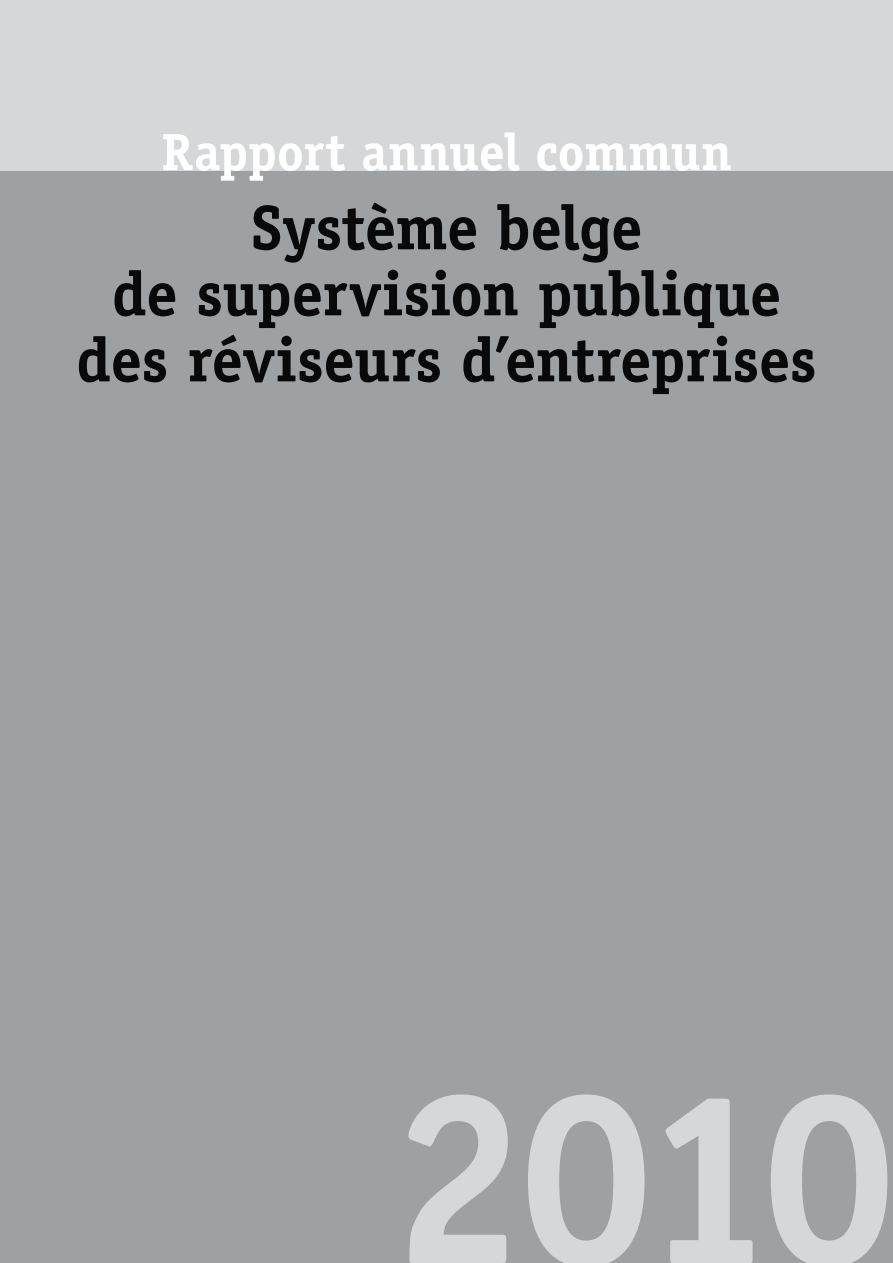
<style>
.page{position:relative;width:893px;height:1263px;background:#fff}
.page>*{position:absolute;margin:0;border:0;box-sizing:border-box;transform-origin:0 0}
.t1{font:700 246px "Officina Serif Std";color:#d5d7d8}
.t2{font:700 63px/66px "Officina Serif Std";letter-spacing:-.01em;color:#090909;text-align:center}
.t3{font:700 52.5px "Officina Serif Std";color:#fff}
</style>
<div class="page">
<div style="left:0;top:170px;width:893px;height:1093px;background:#9da1a4"></div>
<div style="left:0;top:0;width:893px;height:170px;background:#d5d7d8"></div>
<p class="t3" style="left:161px;top:119px;width:572px">Rapport annuel commun</p>
<p class="t2" style="left:76px;top:194px;width:742px">Système belge<br>de supervision publique des réviseurs d’entreprises</p>
<h1 class="t1" style="left:390px;top:1026px;width:509px">2010</h1>
</div>
